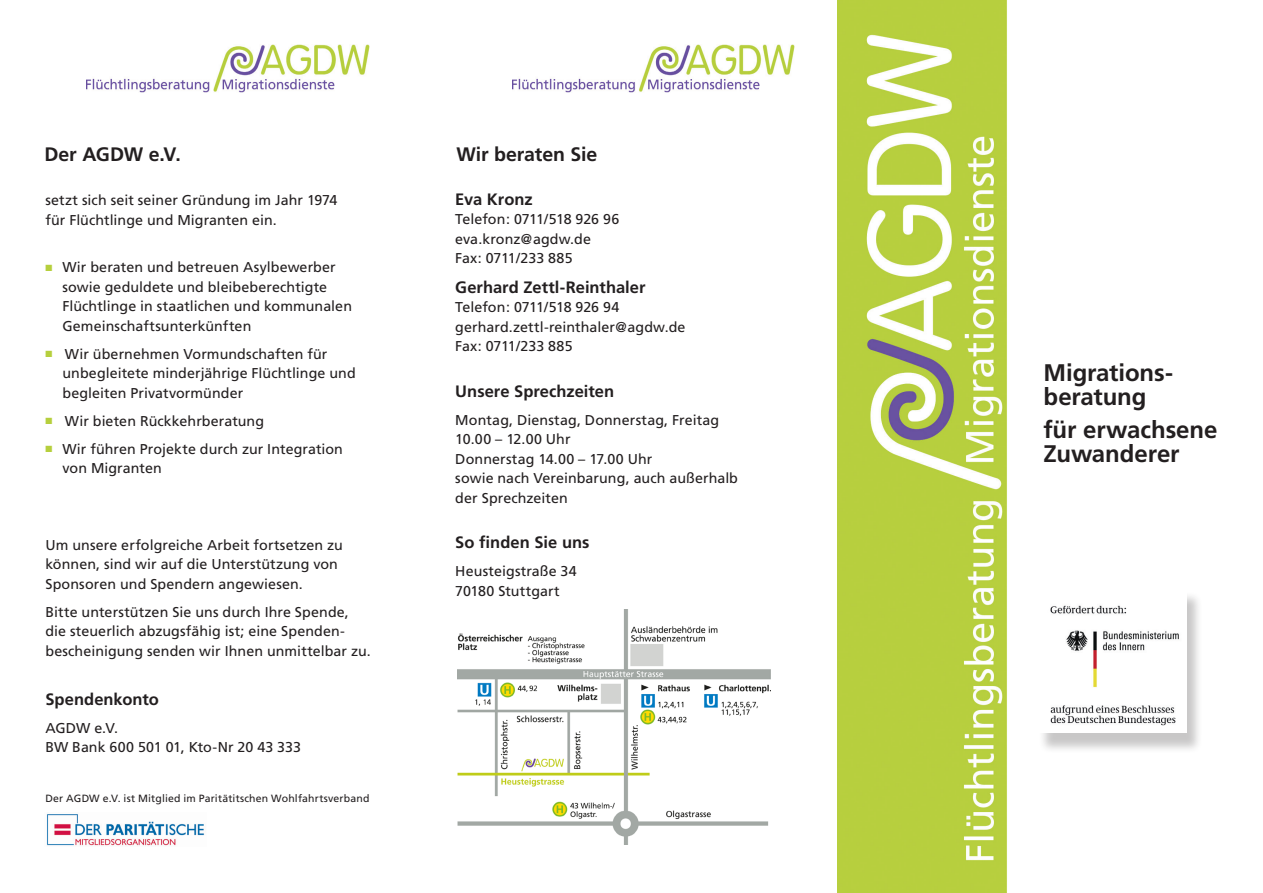
<style>
.page{position:relative;width:1263px;height:893px;background:#fff}
.page>*{position:absolute;margin:0;border:0;box-sizing:border-box;transform-origin:0 0}
.Copy_9_5_Pkt__Aufzäh{font:700 24px/24px "Frutiger";letter-spacing:-.005em;color:#231f20}
.Copy_9_5_Pkt__Aufzäh-2{font:700 19.5px "Frutiger";letter-spacing:-.005em;color:#231f20}
.Copy_9_5_Pkt__Aufzäh-3{font:700 16.5px "Frutiger";color:#231f20}
.Copy_9_5_Pkt{font:700 16.5px "Frutiger";color:#231f20}
.Copy_9_5_Pkt__Aufzäh-4{font:14.25px/19.5px "Frutiger";letter-spacing:.005em;color:#231f20}
.Copy_9_5_Pkt-2{font:14.25px/19.5px "Frutiger";letter-spacing:.005em;color:#231f20}
.t1{font:10.5px "Frutiger";letter-spacing:.015em;color:#231f20}
.s1{color:#b6cf3d}
</style>
<div class="page">
<img style="left:457px;top:609px;width:314px;height:236px">
<img style="left:838px;top:0;width:169px;height:893px">
<img style="left:47px;top:814px;width:158px;height:32px">
<img style="left:512px;top:44px;width:283px;height:48px">
<img style="left:87px;top:44px;width:283px;height:48px">
<div style="left:1038px;top:591px;width:165px;height:163px;background:#231f20;opacity:.25"></div>
<div style="left:1038px;top:587px;width:149px;height:146px;background:#fff"></div>
<img style="left:1050px;top:605px;width:129px;height:121px">
<p class="Copy_9_5_Pkt__Aufzäh-2" style="left:44px;top:142px;width:138px">Der AGDW e.V.</p>
<p class="Copy_9_5_Pkt__Aufzäh-2" style="left:456px;top:142px;width:143px">Wir beraten Sie</p>
<p class="Copy_9_5_Pkt__Aufzäh-4" style="left:45px;top:191px;width:293px">setzt sich seit seiner Gründung im Jahr 1974 für Flüchtlinge und Migranten ein.</p>
<p class="Copy_9_5_Pkt__Aufzäh-4" style="left:62px;top:258px;width:291px;text-indent:-17px"><span class="s1">■</span> Wir beraten und betreuen Asylbewerber sowie geduldete und bleibeberechtigte Flüchtlinge in staatlichen und kommunalen Gemeinschaftsunterkünften</p>
<p class="Copy_9_5_Pkt__Aufzäh-4" style="left:62px;top:344px;width:295px;text-indent:-17px"><span class="s1">■</span> Wir übernehmen Vormundschaften für unbegleitete minderjährige Flüchtlinge und begleiten Privatvormünder</p>
<p class="Copy_9_5_Pkt__Aufzäh-4" style="left:45px;top:411px;width:220px"><span class="s1">■</span> Wir bieten Rückkehrberatung</p>
<p class="Copy_9_5_Pkt__Aufzäh-4" style="left:62px;top:439px;width:282px;text-indent:-17px"><span class="s1">■</span> Wir führen Projekte durch zur Integration von Migranten</p>
<p class="Copy_9_5_Pkt__Aufzäh-3" style="left:455px;top:189px;width:79px">Eva Kronz</p>
<p class="Copy_9_5_Pkt__Aufzäh-4" style="left:455px;top:210px;width:165px">Telefon: 0711/518 926 96 eva.kronz@agdw.de<br>Fax: 0711/233 885</p>
<p class="Copy_9_5_Pkt__Aufzäh-3" style="left:455px;top:277px;width:192px">Gerhard Zettl-Reinthaler</p>
<p class="Copy_9_5_Pkt__Aufzäh-4" style="left:455px;top:298px;width:232px">Telefon: 0711/518 926 94 gerhard.zettl-reinthaler@agdw.de<br>Fax: 0711/233 885</p>
<p class="Copy_9_5_Pkt__Aufzäh-3" style="left:455px;top:381px;width:160px">Unsere Sprechzeiten</p>
<p class="Copy_9_5_Pkt__Aufzäh-4" style="left:455px;top:410px;width:284px">Montag, Dienstag, Donnerstag, Freitag<br>10.00 – 12.00 Uhr<br>Donnerstag 14.00 – 17.00 Uhr<br>sowie nach Vereinbarung, auch außerhalb der Sprechzeiten</p>
<p class="Copy_9_5_Pkt__Aufzäh-3" style="left:455px;top:533px;width:136px">So finden Sie uns</p>
<p class="Copy_9_5_Pkt__Aufzäh-4" style="left:455px;top:562px;width:123px">Heusteigstraße 34<br>70180 Stuttgart</p>
<p class="Copy_9_5_Pkt-2" style="left:45px;top:535px;width:299px">Um unsere erfolgreiche Arbeit fortsetzen zu können, sind wir auf die Unterstützung von<br>Sponsoren und Spendern angewiesen.</p>
<p class="Copy_9_5_Pkt-2" style="left:45px;top:602px;width:327px">Bitte unterstützen Sie uns durch Ihre Spende, die steuerlich abzugsfähig ist; eine Spenden&shy;bescheinigung senden wir Ihnen unmittelbar zu.</p>
<p class="Copy_9_5_Pkt" style="left:45px;top:689px;width:115px">Spendenkonto</p>
<p class="Copy_9_5_Pkt-2" style="left:45px;top:718px;width:74px">AGDW e.V.</p>
<p class="Copy_9_5_Pkt__Aufzäh-4" style="left:45px;top:738px;width:257px">BW Bank 600 501 01, Kto-Nr 20 43 333</p>
<p class="t1" style="left:45px;top:792px;width:326px">Der AGDW e.V. ist Mitglied im Paritätitschen Wohlfahrtsverband</p>
<p class="Copy_9_5_Pkt__Aufzäh" style="left:1043px;top:361px;width:131px">Migrations&shy;beratung</p>
<p class="Copy_9_5_Pkt__Aufzäh" style="left:1043px;top:417px;width:175px">für erwachsene<br>Zuwanderer</p>
</div>
